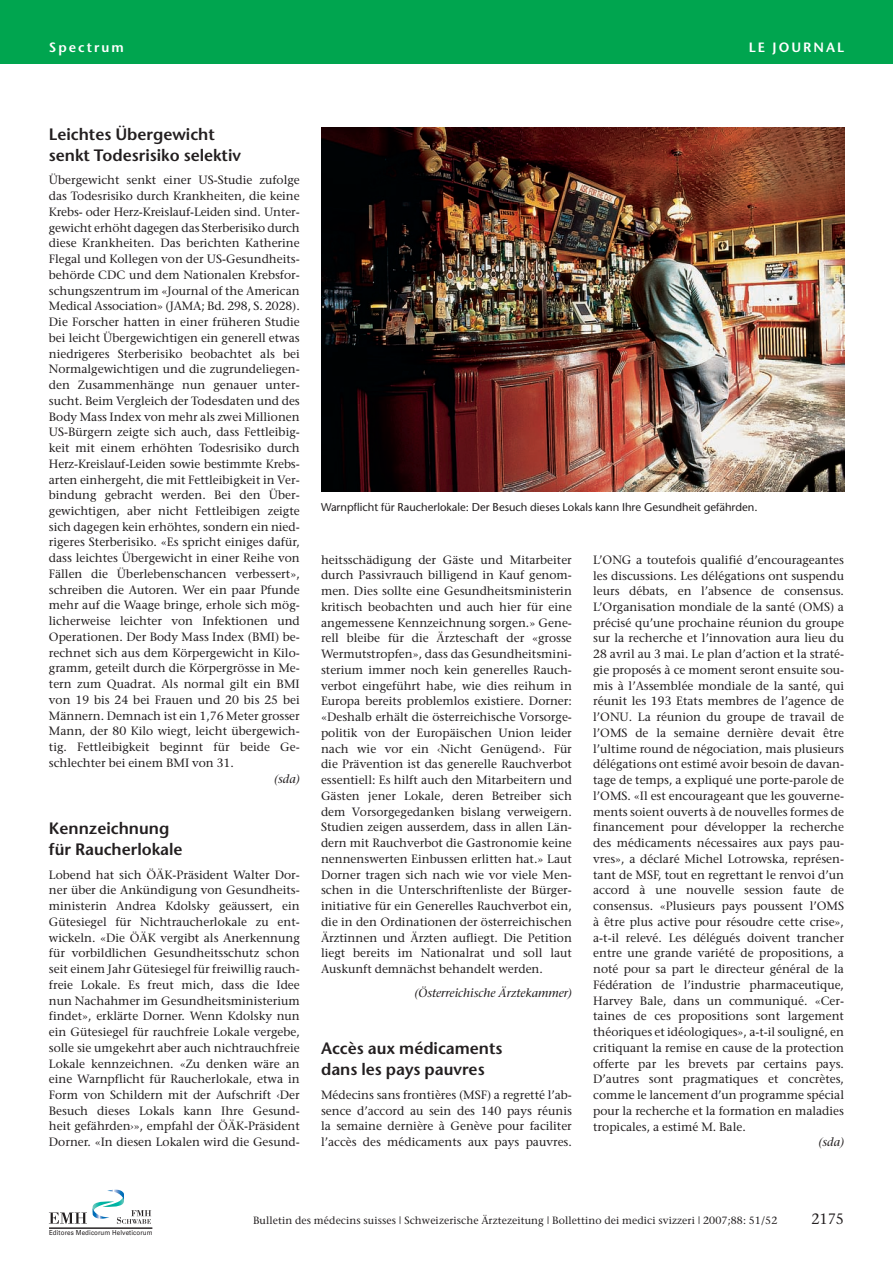
<style>
.page{position:relative;width:893px;height:1263px;background:#fff}
.page>*{position:absolute;margin:0;border:0;box-sizing:border-box;transform-origin:0 0}
.t1{font:600 16.5px/21px "Stone Sans";color:#231f20}
.t2{font:15px "Stone Serif";color:#231f20;scale:.95 1}
.t3{font:600 13.5px "Stone Sans";letter-spacing:.15em;color:#fff}
.t4{font:12px/15.8px "Stone Serif";color:#231f20;text-align:justify}
.t5{font:italic 12px "Stone Serif";color:#231f20}
.t6{font:11.25px "Stone Sans";color:#231f20}
.t7{font:10.5px "Stone Serif";letter-spacing:.01em;color:#231f20}
.t8{font:6.9px "Univers";letter-spacing:.015em;color:#231f20;scale:.9 1}
</style>
<div class="page">
<div style="left:0;top:0;width:893px;height:64px;background:#00a54f"></div>
<svg style="left:49px;top:1189px;width:102px;height:35px"></svg>
<hr style="left:49px;top:1228px;width:103px;height:1px;background:#231f20">
<img style="left:321px;top:128px;width:523px;height:363px">
<p class="t3" style="left:49px;top:42px;width:76px">Spectrum</p>
<p class="t3" style="left:749px;top:42px;width:97px">LE JOURNAL</p>
<h1 class="t1" style="left:49px;top:125px;width:194px">Leichtes Übergewicht senkt Todesrisiko selektiv</h1>
<p class="t4" style="left:49px;top:174px;width:252px">Übergewicht senkt einer US-Studie zufolge das Todesrisiko durch Krankheiten, die keine Krebs- oder Herz-Kreislauf-Leiden sind. Unter - gewicht erhöht dagegen das Sterberisiko durch diese Krankheiten. Das berichten Katherine Flegal und Kollegen von der US-Gesundheits&shy;be hörde CDC und dem Nationalen Krebsfor&shy;schungszentrum im «Journal of the American Medical Association» (JAMA; Bd. 298, S. 2028).<br>Die Forscher hatten in einer früheren Studie bei leicht Übergewichtigen ein generell etwas niedrigeres Sterberisiko beobachtet als bei Normalgewichtigen und die zugrundeliegen&shy;den Zusammenhänge nun genauer unter&shy;sucht. Beim Vergleich der Todesdaten und des Body Mass Index von mehr als zwei Millionen US-Bürgern zeigte sich auch, dass Fettleibig&shy;keit mit einem erhöhten Todesrisiko durch Herz-Kreislauf-Leiden sowie bestimmte Krebs&shy;arten einhergeht, die mit Fettleibigkeit in Ver&shy;bindung gebracht werden. Bei den Über&shy;gewichtigen, aber nicht Fettleibigen zeigte sich dagegen kein erhöhtes, sondern ein nied&shy;rigeres Sterberisiko. «Es spricht einiges dafür, dass leichtes Übergewicht in einer Reihe von Fällen die Überlebenschancen verbessert», schreiben die Autoren. Wer ein paar Pfunde mehr auf die Waage bringe, erhole sich mög&shy;licherweise leichter von Infektionen und Operationen. Der Body Mass Index (BMI) be&shy;rechnet sich aus dem Körpergewicht in Kilo&shy;gramm, geteilt durch die Körpergrösse in Me&shy;tern zum Quadrat. Als normal gilt ein BMI von 19 bis 24 bei Frauen und 20 bis 25 bei Männern. Demnach ist ein 1,76 Meter grosser Mann, der 80 Kilo wiegt, leicht übergewich&shy;tig. Fettleibigkeit beginnt für beide Ge&shy;schlechter bei einem BMI von 31.</p>
<p class="t5" style="left:274px;top:774px;width:27px">(sda)</p>
<h1 class="t1" style="left:49px;top:819px;width:135px">Kennzeichnung für Raucherlokale</h1>
<p class="t4" style="left:49px;top:868px;width:252px">Lobend hat sich ÖÄK-Präsident Walter Dor&shy;ner über die Ankündigung von Gesundheits&shy;ministerin Andrea Kdolsky geäussert, ein Gütesiegel für Nichtraucherlokale zu ent - wickeln. «Die ÖÄK vergibt als Anerkennung für vorbildlichen Gesundheitsschutz schon seit einem Jahr Gütesiegel für freiwillig rauch&shy;freie Lokale. Es freut mich, dass die Idee nun Nachahmer im Gesundheitsministerium findet», erklärte Dorner. Wenn Kdolsky nun ein Gütesiegel für rauchfreie Lokale vergebe, solle sie umgekehrt aber auch nichtrauchfreie Lokale kennzeichnen. «Zu denken wäre an eine Warnpflicht für Raucherlokale, etwa in Form von Schildern mit der Aufschrift ‹Der Besuch dieses Lokals kann Ihre Gesund&shy;heit gefährden›», empfahl der ÖÄK-Präsident Dorner. «In diesen Lokalen wird die Gesund-</p>
<p class="t6" style="left:321px;top:503px;width:438px">Warnpflicht für Raucherlokale: Der Besuch dieses Lokals kann Ihre Gesundheit gefährden.</p>
<p class="t4" style="left:321px;top:553px;width:252px">heitsschädigung der Gäste und Mitarbeiter durch Passivrauch billigend in Kauf genom&shy;men. Dies sollte eine Gesundheitsministerin kritisch beobachten und auch hier für eine angemessene Kennzeichnung sorgen.» Gene&shy;rell bleibe für die Ärzteschaft der «grosse Wermutstropfen», dass das Gesundheitsmini&shy;sterium immer noch kein generelles Rauch&shy;verbot eingeführt habe, wie dies reihum in Europa bereits problemlos existiere. Dorner: «Deshalb erhält die österreichische Vorsorge&shy;politik von der Europäischen Union leider nach wie vor ein ‹Nicht Genügend›. Für die Prävention ist das generelle Rauchverbot essentiell: Es hilft auch den Mitarbeitern und Gästen jener Lokale, deren Betreiber sich dem Vorsorgegedanken bislang verweigern.<br>Studien zeigen ausserdem, dass in allen Län&shy;dern mit Rauchverbot die Gastronomie keine nennenswerten Einbussen erlitten hat.» Laut Dorner tragen sich nach wie vor viele Men&shy;schen in die Unterschriftenliste der Bürger - initiative für ein Generelles Rauchverbot ein, die in den Ordinationen der österreichischen Ärztinnen und Ärzten aufliegt. Die Petition liegt bereits im Nationalrat und soll laut Auskunft demnächst behandelt werden.</p>
<p class="t5" style="left:414px;top:988px;width:159px">(Österreichische Ärztekammer)</p>
<h1 class="t1" style="left:321px;top:1040px;width:183px">Accès aux médicaments dans les pays pauvres</h1>
<p class="t4" style="left:321px;top:1088px;width:252px">Médecins sans frontières (MSF) a regretté l’ab&shy;sence d’accord au sein des 140 pays réunis la semaine dernière à Genève pour faciliter l’accès des médicaments aux pays pauvres.</p>
<p class="t4" style="left:593px;top:553px;width:252px">L’ONG a toutefois qualifié d’encourageantes les discussions. Les délégations ont suspendu leurs débats, en l’absence de consensus.<br>L’Organi sation mondiale de la santé (OMS) a précisé qu’une prochaine réunion du groupe sur la recherche et l’innovation aura lieu du 28 avril au 3 mai. Le plan d’action et la straté&shy;gie proposés à ce moment seront ensuite sou&shy;mis à l’Assemblée mondiale de la santé, qui réunit les 193 Etats membres de l’agence de l’ONU. La réunion du groupe de travail de l’OMS de la semaine dernière devait être l’ultime round de négociation, mais plusieurs délégations ont estimé avoir besoin de davan&shy;tage de temps, a expliqué une porte-parole de l’OMS. «Il est encourageant que les gouverne&shy;ments soient ouverts à de nouvelles formes de financement pour développer la recherche des médicaments nécessaires aux pays pau&shy;vres», a déclaré Michel Lotrowska, représen&shy;tant de MSF, tout en regrettant le renvoi d’un accord à une nouvelle session faute de consensus. «Plusieurs pays poussent l’OMS à être plus active pour résoudre cette crise», a-t-il relevé. Les délégués doivent trancher entre une grande variété de propositions, a noté pour sa part le directeur général de la Fédération de l’industrie pharma ceutique, Harvey Bale, dans un communiqué. «Cer&shy;taines de ces propositions sont largement théoriques et idéologiques», a-t-il souligné, en critiquant la remise en cause de la protection offerte par les brevets par certains pays.<br>D’autres sont pragmatiques et concrètes, comme le lancement d’un programme spécial pour la recherche et la for mation en maladies tropicales, a estimé M. Bale.</p>
<p class="t5" style="left:818px;top:1137px;width:27px">(sda)</p>
<p class="t8" style="left:49px;top:1229px;width:117px">Editores Medicorum Helveticorum</p>
<p class="t7" style="left:253px;top:1216px;width:526px">Bulletin des médecins suisses | Schweizerische Ärztezeitung | Bollettino dei medici svizzeri | 2007;88: 51/52</p>
<p class="t2" style="left:811px;top:1213px;width:36px">2175</p>
</div>
